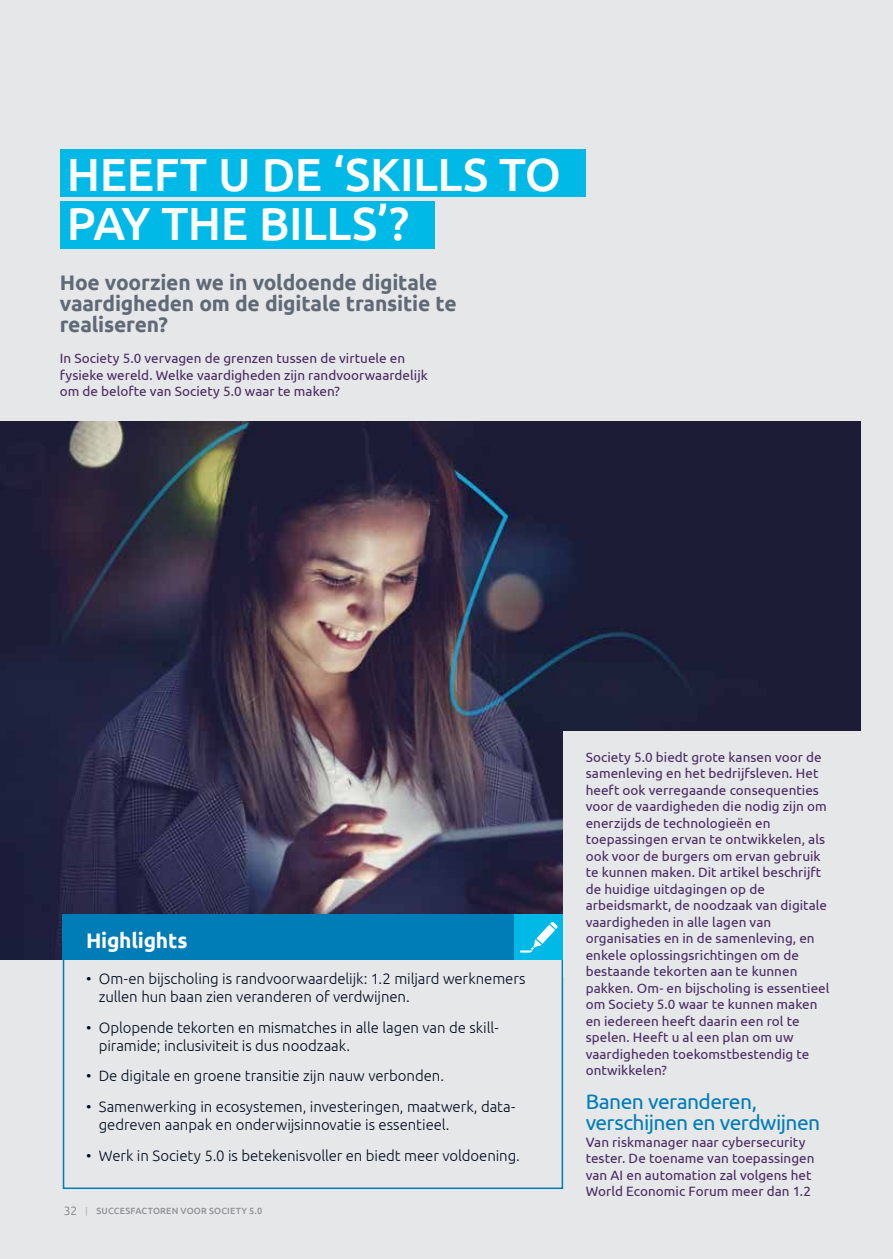
<style>
.page{position:relative;width:893px;height:1259px;background:#e6e7e8}
.page>*{position:absolute;margin:0;border:0;box-sizing:border-box;transform-origin:0 0}
.t1{font:500 46.5px/49.5px "Ubuntu";letter-spacing:-.01em;color:#fff}
.t2{font:700 21px/21px "Ubuntu";letter-spacing:-.01em;color:#606976}
.t3{font:21px/21px "Ubuntu";letter-spacing:-.03em;color:#007db7}
.t4{font:700 21px "Ubuntu";letter-spacing:-.01em;color:#fff}
.t5{font:300 15px/18px "Ubuntu";letter-spacing:-.005em;color:#000d20}
.t6{font:13.5px/16.5px "Ubuntu";color:#462a63}
.t7{font:500 9px "Ubuntu";letter-spacing:.02em;color:#8f9194}
.s1{font-weight:300;font-size:12px;color:#77787b}
.s2{color:#b6b8ba}
</style>
<div class="page">
<img style="left:0;top:422px;width:860px;height:538px">
<div style="left:63px;top:914px;width:500px;height:46px;background:#007db7"></div>
<div style="left:60px;top:201px;width:374px;height:47px;background:#00b9e7"></div>
<div style="left:60px;top:149px;width:526px;height:48px;background:#00b9e7"></div>
<div style="left:63px;top:914px;width:500px;height:275px;border:2px solid #007db7"></div>
<div style="left:563px;top:731px;width:297px;height:246px;background:#e6e7e8"></div>
<div style="left:514px;top:914px;width:49px;height:46px;background:#00b9e7"></div>
<svg style="left:520px;top:922px;width:38px;height:30px"></svg>
<h1 class="t1" style="left:67px;top:148px;width:496px">HEEFT U DE ‘SKILLS TO<br>PAY THE BILLS’?</h1>
<h2 class="t2" style="left:60px;top:271px;width:398px">Hoe voorzien we in voldoende digitale vaardigheden om de digitale transitie te realiseren?</h2>
<p class="t6" style="left:60px;top:350px;width:370px">In Society 5.0 vervagen de grenzen tussen de virtuele en fysieke wereld. Welke vaardigheden zijn randvoorwaardelijk om de belofte van Society 5.0 waar te maken?</p>
<h2 class="t4" style="left:86px;top:927px;width:103px">Highlights</h2>
<p class="t5" style="left:99px;top:969px;width:428px;text-indent:-13px">• Om-en bijscholing is randvoorwaardelijk: 1.2 miljard werknemers zullen hun baan zien veranderen of verdwijnen.</p>
<p class="t5" style="left:99px;top:1018px;width:401px;text-indent:-13px">• Oplopende tekorten en mismatches in alle lagen van de skill&shy;piramide; inclusiviteit is dus noodzaak.</p>
<p class="t5" style="left:86px;top:1066px;width:360px">• De digitale en groene transitie zijn nauw verbonden.</p>
<p class="t5" style="left:99px;top:1097px;width:418px;text-indent:-13px">• Samenwerking in ecosystemen, investeringen, maatwerk, data&shy;gedreven aanpak en onderwijsinnovatie is essentieel.</p>
<p class="t5" style="left:86px;top:1146px;width:435px">• Werk in Society 5.0 is betekenisvoller en biedt meer voldoening.</p>
<p class="t7" style="left:64px;top:1205px;width:200px"><span class="s1">32</span> <span class="s2">|</span> SUCCESFACTOREN VOOR SOCIETY 5.0</p>
<p class="t6" style="left:586px;top:748px;width:245px">Society 5.0 biedt grote kansen voor de samenleving en het bedrijfsleven. Het heeft ook verregaande consequenties voor de vaardigheden die nodig zijn om enerzijds de technologieën en toepassingen ervan te ontwikkelen, als ook voor de burgers om ervan gebruik te kunnen maken. Dit artikel beschrijft de huidige uitdagingen op de arbeidsmarkt, de noodzaak van digitale vaardigheden in alle lagen van organisaties en in de samenleving, en enkele oplossingsrichtingen om de bestaande tekorten aan te kunnen pakken. Om- en bijscholing is essentieel om Society 5.0 waar te kunnen maken en iedereen heeft daarin een rol te spelen. Heeft u al een plan om uw vaardigheden toekomstbestendig te ontwikkelen?</p>
<h2 class="t3" style="left:586px;top:1090px;width:236px">Banen veranderen, verschijnen en verdwijnen</h2>
<p class="t6" style="left:586px;top:1133px;width:230px">Van riskmanager naar cybersecurity tester. De toename van toepassingen van AI en automation zal volgens het World Economic Forum meer dan 1.2</p>
</div>
